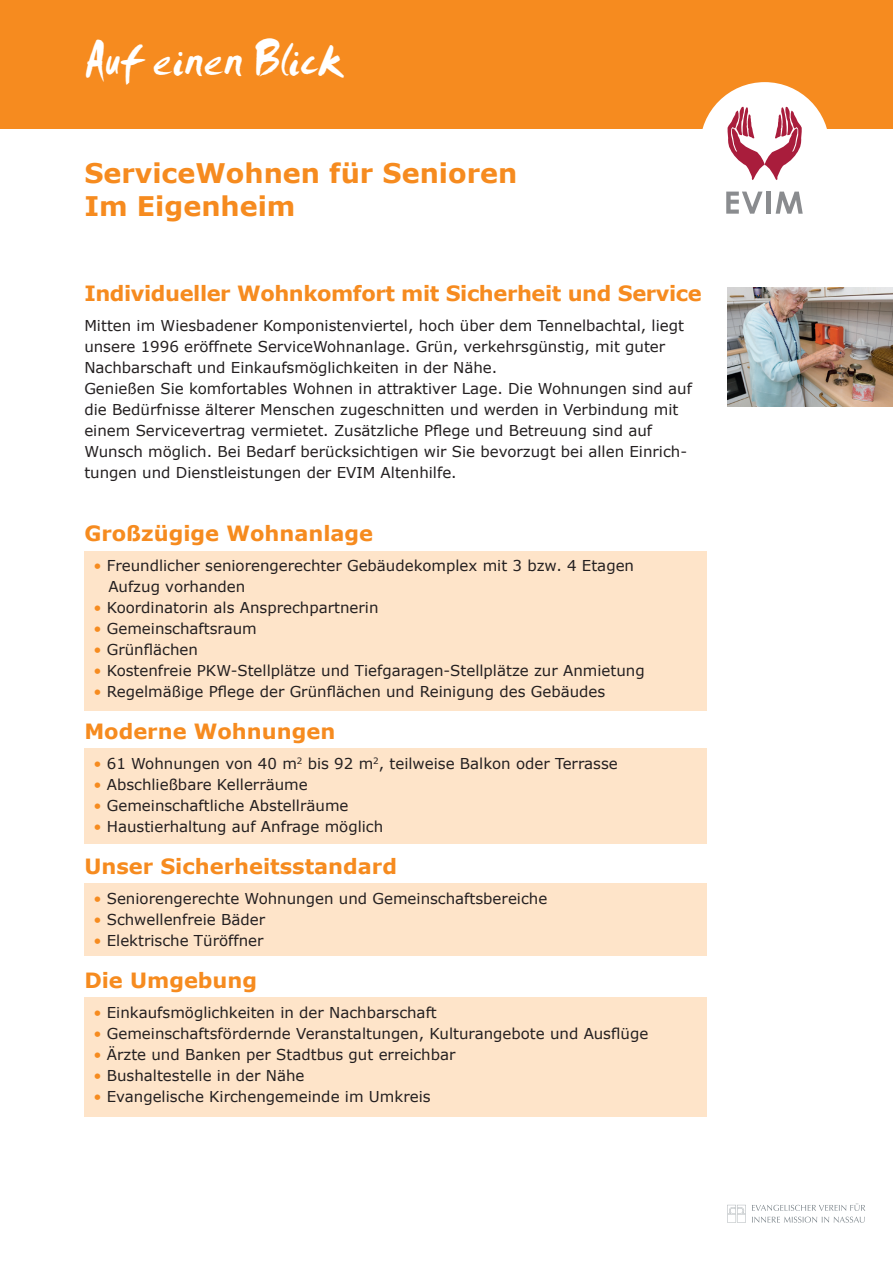
<style>
.page{position:relative;width:893px;height:1263px;background:#fff}
.page>*{position:absolute;margin:0;border:0;box-sizing:border-box;transform-origin:0 0}
.t1{font:49.5px "Smudger Plain";color:#fff}
.t2{font:700 27px "Verdana";color:#f68b1f}
.t3{font:700 21px "Verdana";color:#f68b1f}
.t4{font:700 21px "Verdana";letter-spacing:-.02em;color:#f68b1f}
.t5{font:15px/21px "Verdana";color:#231f20}
.s1{color:#f68b1f}
</style>
<div class="page">
<div style="left:84px;top:551px;width:623px;height:159px;background:#fee4c9"></div>
<div style="left:84px;top:748px;width:623px;height:96px;background:#fee4c9"></div>
<div style="left:84px;top:883px;width:623px;height:73px;background:#fee4c9"></div>
<div style="left:84px;top:997px;width:623px;height:119px;background:#fee4c9"></div>
<div style="left:0;top:0;width:893px;height:128px;background:#f68b1f"></div>
<div style="left:700px;top:82px;width:129px;height:130px;background:#fff;border-radius:50%"></div>
<svg style="left:727px;top:106px;width:75px;height:74px"></svg>
<svg style="left:726px;top:192px;width:37px;height:22px"></svg>
<div style="left:766px;top:192px;width:5px;height:22px;background:#8a8c8f"></div>
<svg style="left:776px;top:192px;width:27px;height:22px"></svg>
<img style="left:727px;top:288px;width:166px;height:119px">
<svg style="left:727px;top:1205px;width:19px;height:17px"></svg>
<svg style="left:752px;top:1203px;width:113px;height:20px"></svg>
<p class="t1" style="left:84px;top:27px;width:260px">Auf einen Blick</p>
<p class="t2" style="left:84px;top:156px;width:434px">ServiceWohnen für Senioren</p>
<p class="t2" style="left:84px;top:188px;width:213px">Im Eigenheim</p>
<p class="t4" style="left:84px;top:280px;width:619px">Individueller Wohnkomfort mit Sicherheit und Service</p>
<p class="t5" style="left:84px;top:315px;width:609px">Mitten im Wiesbadener Komponistenviertel, hoch über dem Tennelbachtal, liegt unsere 1996 eröffnete ServiceWohnanlage. Grün, verkehrsgünstig, mit guter Nachbarschaft und Einkaufsmöglichkeiten in der Nähe.<br>Genießen Sie komfortables Wohnen in attraktiver Lage. Die Wohnungen sind auf die Bedürfnisse älterer Menschen zugeschnitten und werden in Verbindung mit einem Servicevertrag vermietet. Zusätzliche Pflege und Betreuung sind auf Wunsch möglich. Bei Bedarf berücksichtigen wir Sie bevorzugt bei allen Einrich&shy;tungen und Dienstleistungen der EVIM Altenhilfe.</p>
<p class="t3" style="left:84px;top:520px;width:290px">Großzügige Wohnanlage</p>
<p class="t5" style="left:108px;top:555px;width:527px;text-indent:-15px"><span class="s1">•</span> Freundlicher seniorengerechter Gebäudekomplex mit 3 bzw. 4 Etagen<br>Aufzug vorhanden</p>
<p class="t5" style="left:93px;top:597px;width:287px"><span class="s1">•</span> Koordinatorin als Ansprechpartnerin</p>
<p class="t5" style="left:93px;top:618px;width:165px"><span class="s1">•</span> Gemeinschaftsraum</p>
<p class="t5" style="left:93px;top:639px;width:106px"><span class="s1">•</span> Grünflächen</p>
<p class="t5" style="left:93px;top:660px;width:553px"><span class="s1">•</span> Kostenfreie PKW-Stellplätze und Tiefgaragen-Stellplätze zur Anmietung</p>
<p class="t5" style="left:93px;top:681px;width:513px"><span class="s1">•</span> Regelmäßige Pflege der Grünflächen und Reinigung des Gebäudes</p>
<p class="t3" style="left:84px;top:718px;width:252px">Moderne Wohnungen</p>
<p class="t5" style="left:93px;top:753px;width:526px"><span class="s1">•</span> 61 Wohnungen von 40 m<sup>2</sup> bis 92 m<sup>2</sup>, teilweise Balkon oder Terrasse</p>
<p class="t5" style="left:93px;top:774px;width:216px"><span class="s1">•</span> Abschließbare Kellerräume</p>
<p class="t5" style="left:93px;top:795px;width:257px"><span class="s1">•</span> Gemeinschaftliche Abstellräume</p>
<p class="t5" style="left:93px;top:816px;width:291px"><span class="s1">•</span> Haustierhaltung auf Anfrage möglich</p>
<p class="t3" style="left:84px;top:853px;width:314px">Unser Sicherheitsstandard</p>
<p class="t5" style="left:93px;top:888px;width:455px"><span class="s1">•</span> Seniorengerechte Wohnungen und Gemeinschaftsbereiche</p>
<p class="t5" style="left:93px;top:909px;width:173px"><span class="s1">•</span> Schwellenfreie Bäder</p>
<p class="t5" style="left:93px;top:930px;width:172px"><span class="s1">•</span> Elektrische Türöffner</p>
<p class="t3" style="left:84px;top:967px;width:174px">Die Umgebung</p>
<p class="t5" style="left:93px;top:1002px;width:345px"><span class="s1">•</span> Einkaufsmöglichkeiten in der Nachbarschaft</p>
<p class="t5" style="left:93px;top:1023px;width:556px"><span class="s1">•</span> Gemeinschaftsfördernde Veranstaltungen, Kulturangebote und Ausflüge</p>
<p class="t5" style="left:93px;top:1044px;width:364px"><span class="s1">•</span> Ärzte und Banken per Stadtbus gut erreichbar</p>
<p class="t5" style="left:93px;top:1065px;width:213px"><span class="s1">•</span> Bushaltestelle in der Nähe</p>
<p class="t5" style="left:93px;top:1086px;width:339px"><span class="s1">•</span> Evangelische Kirchengemeinde im Umkreis</p>
</div>
